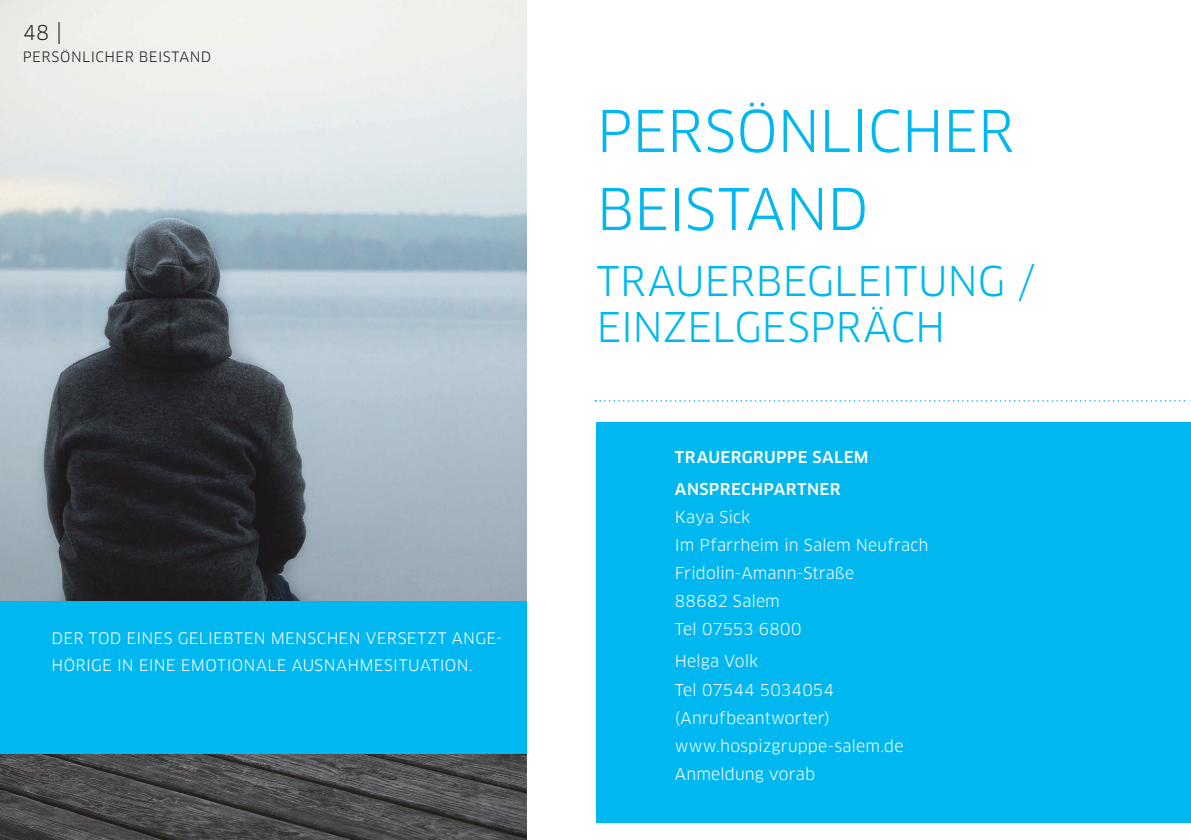
<style>
.page{position:relative;width:1191px;height:840px;background:#fff}
.page>*{position:absolute;margin:0;border:0;box-sizing:border-box;transform-origin:0 0}
.t1{font:56px/78px "Clan OT";letter-spacing:-.01em;color:#00b8ef}
.t2{font:40px/46px "Clan OT";letter-spacing:-.005em;color:#00b8ef}
.t3{font:20px "Clan OT";color:#231f20}
.t4{font:16px/28px "Clan OT";letter-spacing:.005em;color:#fff}
.t5{font:500 16px/32px "Clan OT";letter-spacing:.02em;color:#fff}
.t6{font:15.6px/26.4px "Clan OT";letter-spacing:.02em;color:#fff}
.t7{font:14px "Clan OT";letter-spacing:.035em;color:#231f20}
.s1{font-size:22px}
</style>
<div class="page">
<img style="left:0;top:0;width:527px;height:839px">
<div style="left:596px;top:422px;width:595px;height:400px;background:#00b8ef"></div>
<svg style="left:595px;top:400px;width:596px;height:1px"></svg>
<div style="left:0;top:601px;width:527px;height:152px;background:#00b8ef"></div>
<p class="t3" style="left:23px;top:21px;width:41px">48 <span class="s1">|</span></p>
<p class="t7" style="left:23px;top:48px;width:190px">PERSÖNLICHER BEISTAND</p>
<p class="t6" style="left:52px;top:625px;width:452px">DER TOD EINES GELIEBTEN MENSCHEN VERSETZT ANGE-<br>HÖRIGE IN EINE EMOTIONALE AUSNAHMESITUATION.</p>
<h1 class="t1" style="left:596px;top:92px;width:419px">PERSÖNLICHER<br>BEISTAND</h1>
<h2 class="t2" style="left:596px;top:258px;width:440px">TRAUERBEGLEITUNG /<br>EINZELGESPRÄCH</h2>
<p class="t5" style="left:675px;top:441px;width:195px">TRAUERGRUPPE SALEM<br>ANSPRECHPARTNER</p>
<p class="t4" style="left:675px;top:503px;width:255px">Kaya Sick<br>Im Pfarrheim in Salem Neufrach<br>Fridolin-Amann-Straße<br>88682 Salem<br>Tel 07553 6800</p>
<p class="t4" style="left:675px;top:647px;width:230px">Helga Volk<br>Tel 07544 5034054 (Anrufbeantworter) www.hospizgruppe-salem.de<br>Anmeldung vorab</p>
</div>
